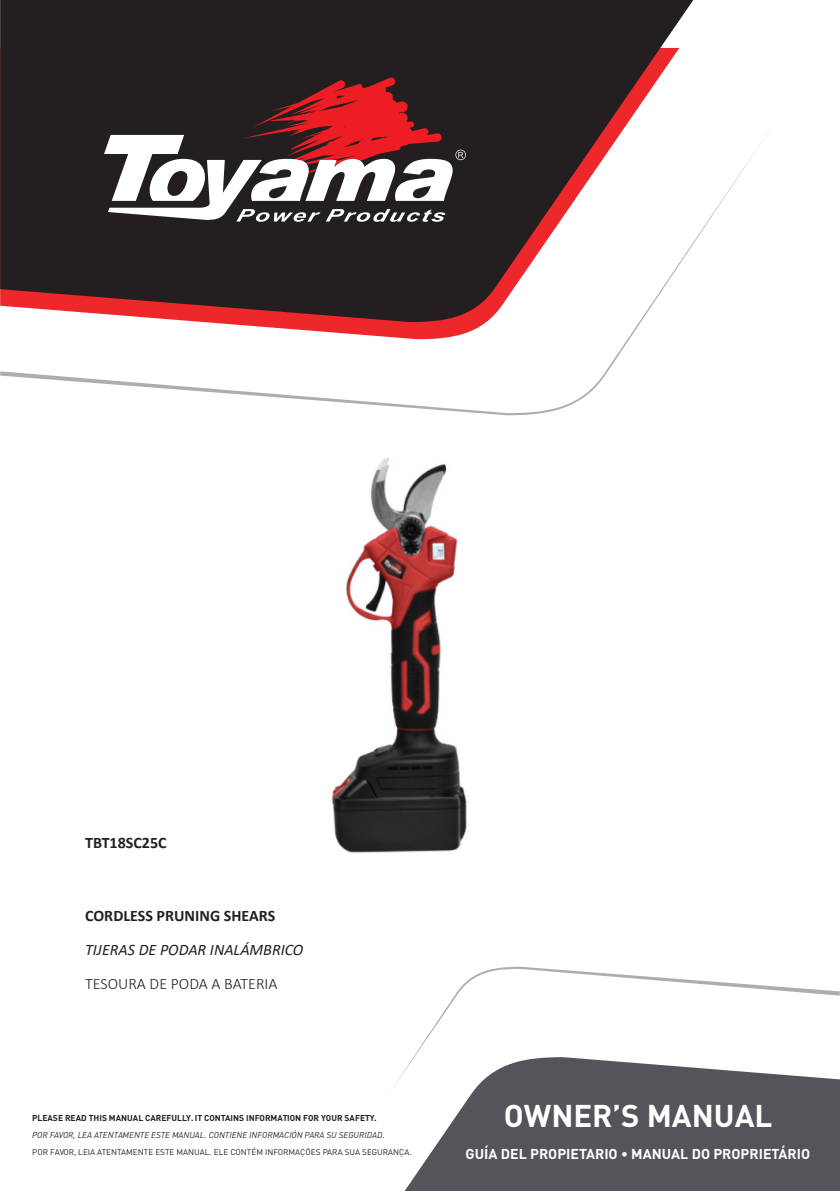
<style>
.page{position:relative;width:840px;height:1191px;background:#fff}
.page>*{position:absolute;margin:0;border:0;box-sizing:border-box;transform-origin:0 0}
.t1{font:700 31px "DIN Pro";color:#fff}
.t2{font:700 16px "Calibri";color:#231f20}
.t3{font:italic 16px "Calibri";color:#231f20}
.t4{font:300 16px "Calibri";color:#231f20}
.t5{font:700 14.2px "DIN Pro";color:#fff}
.t6{font:italic 8.4px "DIN Pro";color:#231f20}
.t7{font:700 8.4px "DIN Pro";color:#231f20}
.t8{font:8.2px "DIN Pro";color:#231f20}
</style>
<div class="page">
<svg style="left:404px;top:1095px;width:435px;height:96px;background:#616267"></svg>
<svg style="left:0;top:0;width:693px;height:122px;background:#332b2c"></svg>
<svg style="left:0;top:122px;width:765px;height:293px"></svg>
<svg style="left:392px;top:966px;width:447px;height:129px"></svg>
<svg style="left:104px;top:77px;width:361px;height:145px"></svg>
<img style="left:332px;top:457px;width:135px;height:396px">
<h2 class="t2" style="left:85px;top:831px;width:83px">TBT18SC25C</h2>
<h2 class="t2" style="left:85px;top:904px;width:191px">CORDLESS PRUNING SHEARS</h2>
<h2 class="t3" style="left:85px;top:938px;width:220px">TIJERAS DE PODAR INALÁMBRICO</h2>
<h2 class="t4" style="left:85px;top:973px;width:194px">TESOURA DE PODA A BATERIA</h2>
<p class="t7" style="left:32px;top:1110px;width:345px">PLEASE READ THIS MANUAL CAREFULLY. IT CONTAINS INFORMATION FOR YOUR SAFETY.</p>
<p class="t6" style="left:32px;top:1128px;width:354px">POR FAVOR, LEA ATENTAMENTE ESTE MANUAL. CONTIENE INFORMACIÓN PARA SU SEGURIDAD.</p>
<p class="t8" style="left:32px;top:1145px;width:380px">POR FAVOR, LEIA ATENTAMENTE ESTE MANUAL. ELE CONTÉM INFORMAÇÕES PARA SUA SEGURANÇA.</p>
<h1 class="t1" style="left:503px;top:1090px;width:270px">OWNER’S MANUAL</h1>
<h3 class="t5" style="left:465px;top:1141px;width:346px">GUÍA DEL PROPIETARIO • MANUAL DO PROPRIETÁRIO</h3>
</div>
